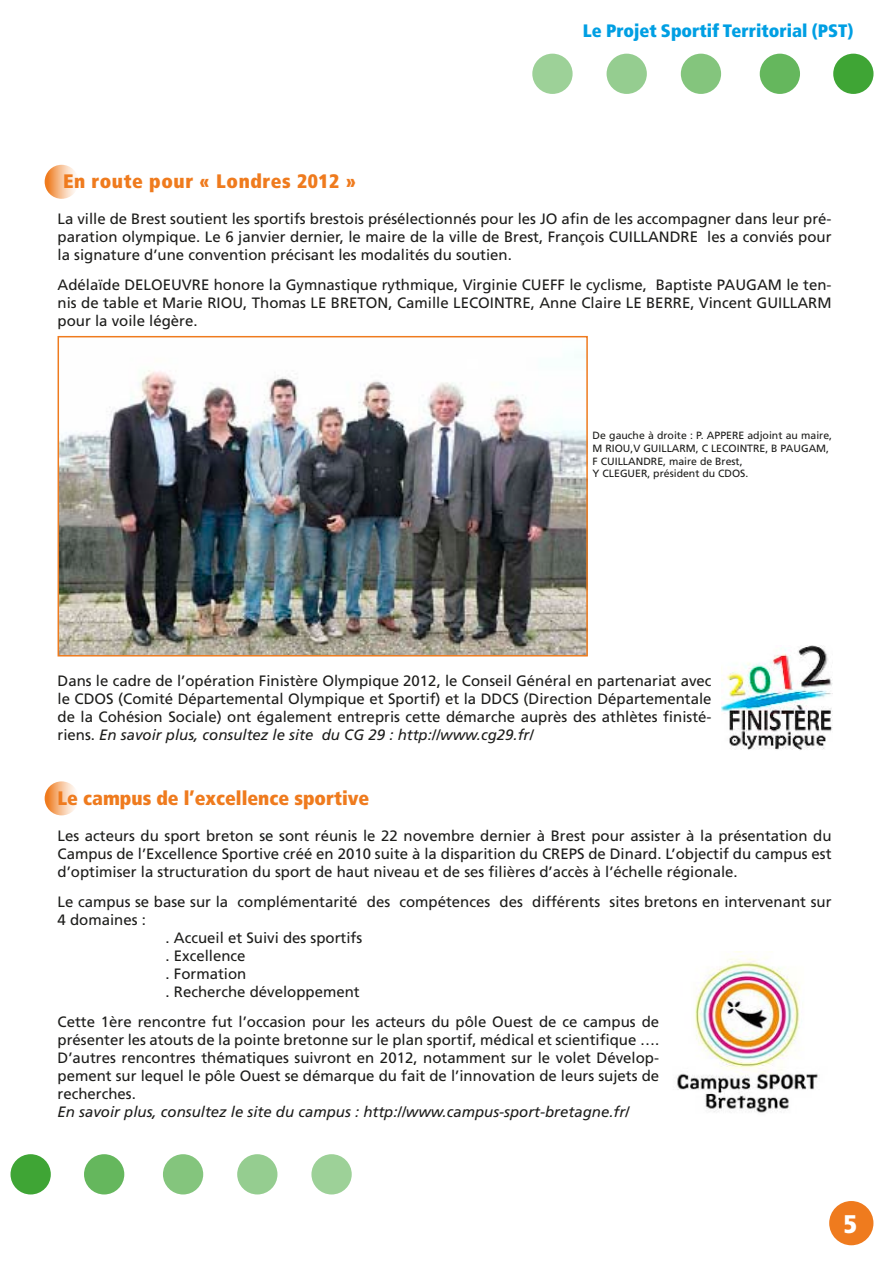
<style>
.page{position:relative;width:893px;height:1263px;background:#fff}
.page>*{position:absolute;margin:0;border:0;box-sizing:border-box;transform-origin:0 0}
.t1{font:900 condensed 25.5px "Frutiger";color:#fff}
.t2{font:900 condensed 19.5px "Frutiger";color:#ef7b1e}
.t3{font:900 condensed 19.5px "Frutiger";letter-spacing:.03em;color:#ef7b1e}
.t4{font:900 condensed 18px "Frutiger";color:#009fe3}
.t5{font:15px/18px "Frutiger";color:#1d1d1b;text-align:justify}
.t6{font:italic 15px "Frutiger";color:#1d1d1b}
.t7{font:10.5px/12.6px "Frutiger";color:#1d1d1b}
.s1{font-style:italic}
</style>
<div class="page">
<img style="left:677px;top:951px;width:141px;height:162px">
<img style="left:722px;top:646px;width:110px;height:104px">
<div style="left:532px;top:54px;width:41px;height:40px;background:#9dd198;border-radius:50%"></div>
<div style="left:681px;top:54px;width:40px;height:40px;background:#84c57d;border-radius:50%"></div>
<div style="left:760px;top:54px;width:40px;height:40px;background:#65b75d;border-radius:50%"></div>
<div style="left:833px;top:54px;width:40px;height:40px;background:#3fa535;border-radius:50%"></div>
<div style="left:607px;top:54px;width:40px;height:40px;background:#95cd90;border-radius:50%"></div>
<div style="left:829px;top:1201px;width:44px;height:44px;background:#ef7b1e;border-radius:50%"></div>
<div style="left:45px;top:165px;width:34px;height:34px;background:linear-gradient(to right,#ee791b,#fff);border-radius:50%"></div>
<div style="left:45px;top:781px;width:34px;height:34px;background:linear-gradient(to right,#ee791b,#fff);border-radius:50%"></div>
<div style="left:311px;top:1154px;width:41px;height:40px;background:#9dd198;border-radius:50%"></div>
<div style="left:163px;top:1154px;width:40px;height:40px;background:#84c57d;border-radius:50%"></div>
<div style="left:84px;top:1154px;width:40px;height:40px;background:#65b75d;border-radius:50%"></div>
<div style="left:11px;top:1154px;width:40px;height:40px;background:#3fa535;border-radius:50%"></div>
<div style="left:237px;top:1154px;width:40px;height:40px;background:#95cd90;border-radius:50%"></div>
<img style="left:61px;top:370px;width:524px;height:283px">
<div style="left:58px;top:336px;width:530px;height:320px;border:2px solid #ef7b1e"></div>
<p class="t4" style="left:583px;top:20px;width:272px">Le Projet Sportif Territorial (PST)</p>
<h2 class="t3" style="left:63px;top:169px;width:294px">En route pour « Londres 2012 »</h2>
<p class="t5" style="left:58px;top:210px;width:776px">La ville de Brest soutient les sportifs brestois présélectionnés pour les JO afin de les accompagner dans leur pré&shy;paration olympique. Le 6 janvier dernier, le maire de la ville de Brest, François CUILLANDRE les a conviés pour la signature d’une convention précisant les modalités du soutien.</p>
<p class="t5" style="left:58px;top:276px;width:775px">Adélaïde DELOEUVRE honore la Gymnastique rythmique, Virginie CUEFF le cyclisme, Baptiste PAUGAM le ten&shy;nis de table et Marie RIOU, Thomas LE BRETON, Camille LECOINTRE, Anne Claire LE BERRE, Vincent GUILLARM pour la voile légère.</p>
<p class="t7" style="left:593px;top:429px;width:241px">De gauche à droite : P. APPERE adjoint au maire, M RIOU,V GUILLARM, C LECOINTRE, B PAUGAM, F CUILLANDRE, maire de Brest,<br>Y CLEGUER, président du CDOS.</p>
<p class="t5" style="left:58px;top:672px;width:656px">Dans le cadre de l’opération Finistère Olympique 2012, le Conseil Général en partenariat avec le CDOS (Comité Départemental Olympique et Sportif) et la DDCS (Direction Départementale de la Cohésion Sociale) ont également entrepris cette démarche auprès des athlètes finisté&shy;riens. <span class="s1">En savoir plus, consultez le site du CG 29 : http://www.cg29.fr/</span></p>
<h2 class="t2" style="left:58px;top:786px;width:313px">Le campus de l’excellence sportive</h2>
<p class="t5" style="left:58px;top:826px;width:776px">Les acteurs du sport breton se sont réunis le 22 novembre dernier à Brest pour assister à la présentation du Campus de l’Excellence Sportive créé en 2010 suite à la disparition du CREPS de Dinard. L’objectif du campus est d’optimiser la structuration du sport de haut niveau et de ses filières d’accès à l’échelle régionale.</p>
<p class="t5" style="left:58px;top:892px;width:775px">Le campus se base sur la complémentarité des compétences des différents sites bretons en intervenant sur</p>
<p class="t5" style="left:58px;top:910px;width:90px">4 domaines :</p>
<p class="t5" style="left:166px;top:928px;width:198px">. Accueil et Suivi des sportifs</p>
<p class="t5" style="left:166px;top:946px;width:82px">. Excellence</p>
<p class="t5" style="left:166px;top:964px;width:82px">. Formation</p>
<p class="t5" style="left:166px;top:982px;width:196px">. Recherche développement</p>
<p class="t5" style="left:58px;top:1012px;width:603px">Cette 1ère rencontre fut l’occasion pour les acteurs du pôle Ouest de ce campus de présenter les atouts de la pointe bretonne sur le plan sportif, médical et scientifique ….<br>D’autres rencontres thématiques suivront en 2012, notamment sur le volet Dévelop&shy;pement sur lequel le pôle Ouest se démarque du fait de l’innovation de leurs sujets de recherches.</p>
<p class="t6" style="left:58px;top:1103px;width:573px">En savoir plus, consultez le site du campus : http://www.campus-sport-bretagne.fr/</p>
<h1 class="t1" style="left:844px;top:1209px;width:15px">5</h1>
</div>
